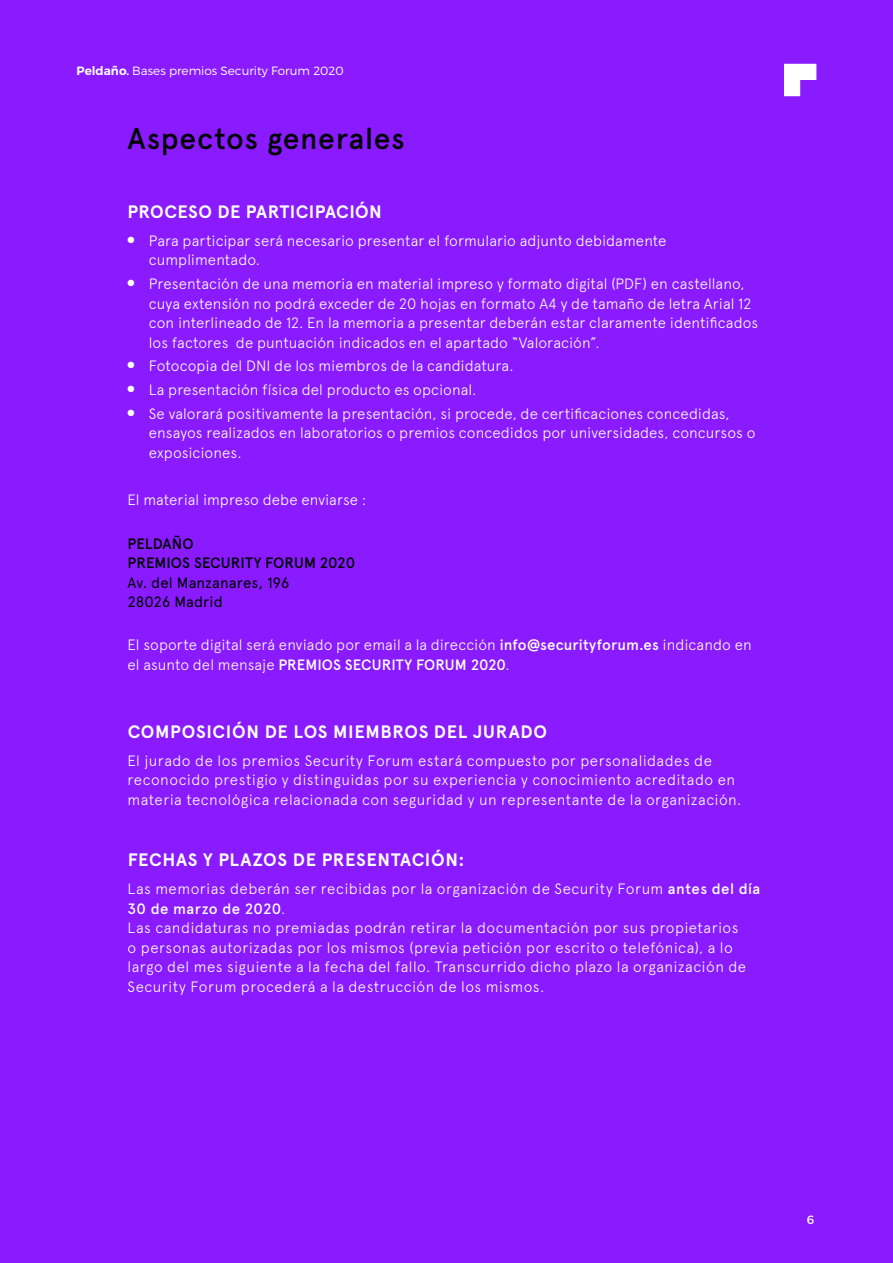
<style>
.page{position:relative;width:893px;height:1263px;background:#8a1aff}
.page>*{position:absolute;margin:0;border:0;box-sizing:border-box;transform-origin:0 0}
.t1{font:500 30px "Apercu";letter-spacing:.02em;color:#000}
.t2{font:700 18px "Apercu";letter-spacing:.035em;color:#fff}
.t3{font:300 15px/19.5px "Apercu";letter-spacing:.01em;color:#fff}
.t4{font:300 15px/19.5px "Apercu";letter-spacing:.03em;color:#fff}
.t5{font:500 15px "Apercu";color:#000}
.t6{font:15px "Apercu";letter-spacing:.005em;color:#000}
.t7{font:300 12px "Montserrat";color:#fff}
.t8{font:12px "Montserrat";color:#fff}
.s1{font-weight:600}
.s2{font-weight:500}
</style>
<div class="page">
<svg style="left:784px;top:64px;width:32px;height:32px"></svg>
<p class="t7" style="left:77px;top:64px;width:269px"><span class="s1">Peldaño.</span> Bases premios Security Forum 2020</p>
<p class="t1" style="left:128px;top:120px;width:279px">Aspectos generales</p>
<p class="t2" style="left:128px;top:201px;width:256px">PROCESO DE PARTICIPACIÓN</p>
<p class="t3" style="left:149px;top:231px;width:519px;text-indent:-21px">● Para participar será necesario presentar el formulario adjunto debidamente cumplimentado.</p>
<p class="t3" style="left:149px;top:274px;width:611px;text-indent:-21px">● Presentación de una memoria en material impreso y formato digital (PDF) en castellano, cuya extensión no podrá exceder de 20 hojas en formato A4 y de tamaño de letra Arial 12 con interlineado de 12. En la memoria a presentar deberán estar claramente identificados los factores de puntuación indicados en el apartado “Valoración”.</p>
<p class="t3" style="left:128px;top:356px;width:387px">● Fotocopia del DNI de los miembros de la candidatura.</p>
<p class="t3" style="left:128px;top:380px;width:350px">● La presentación física del producto es opcional.</p>
<p class="t3" style="left:149px;top:404px;width:608px;text-indent:-21px">● Se valorará positivamente la presentación, si procede, de certificaciones concedidas, ensayos realizados en laboratorios o premios concedidos por universidades, concursos o exposiciones.</p>
<p class="t3" style="left:128px;top:490px;width:240px">El material impreso debe enviarse :</p>
<p class="t5" style="left:128px;top:534px;width:68px">PELDAÑO</p>
<p class="t5" style="left:128px;top:554px;width:229px">PREMIOS SECURITY FORUM 2020</p>
<p class="t6" style="left:128px;top:573px;width:163px">Av. del Manzanares, 196</p>
<p class="t6" style="left:128px;top:593px;width:97px">28026 Madrid</p>
<p class="t3" style="left:128px;top:635px;width:626px">El soporte digital será enviado por email a la dirección <span class="s2">info@securityforum.es</span> indicando en el asunto del mensaje <span class="s2">PREMIOS SECURITY FORUM 2020</span>.</p>
<p class="t2" style="left:128px;top:721px;width:421px">COMPOSICIÓN DE LOS MIEMBROS DEL JURADO</p>
<p class="t4" style="left:128px;top:751px;width:615px">El jurado de los premios Security Forum estará compuesto por personalidades de reconocido prestigio y distinguidas por su experiencia y conocimiento acreditado en materia tecnológica relacionada con seguridad y un representante de la organización.</p>
<p class="t2" style="left:128px;top:849px;width:338px">FECHAS Y PLAZOS DE PRESENTACIÓN:</p>
<p class="t4" style="left:128px;top:879px;width:634px">Las memorias deberán ser recibidas por la organización de Security Forum <span class="s2">antes del día<br>30 de marzo de 2020</span>.</p>
<p class="t4" style="left:128px;top:918px;width:620px">Las candidaturas no premiadas podrán retirar la documentación por sus propietarios o personas autorizadas por los mismos (previa petición por escrito o telefónica), a lo largo del mes siguiente a la fecha del fallo. Transcurrido dicho plazo la organización de Security Forum procederá a la destrucción de los mismos.</p>
<p class="t8" style="left:807px;top:1212px;width:9px">6</p>
</div>
